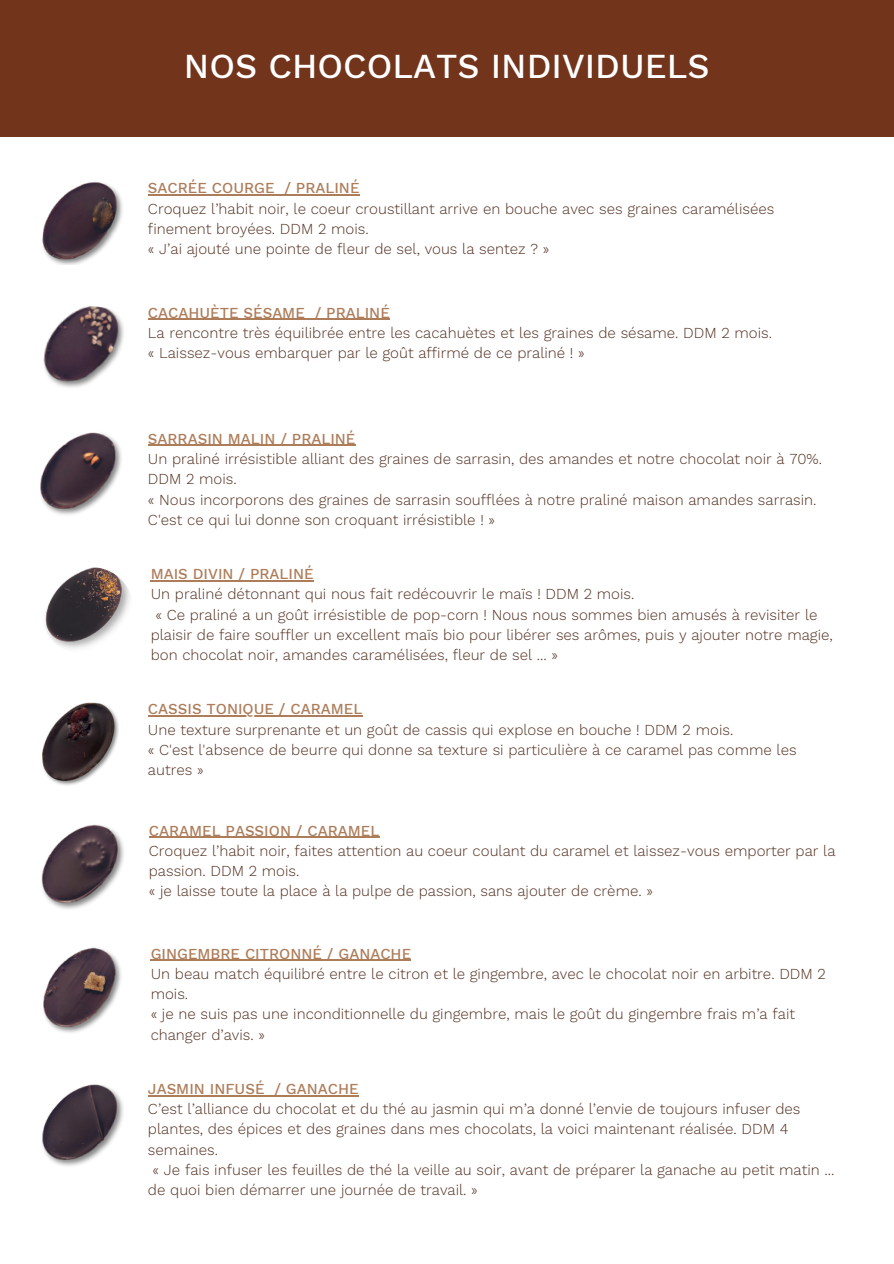
<style>
.page{position:relative;width:894px;height:1264px;background:#fff}
.page>*{position:absolute;margin:0;border:0;box-sizing:border-box;transform-origin:0 0}
.t1{font:500 34.5px "Work Sans";color:#fff}
.t2{font:300 15px/20.2px "Work Sans";color:#4f2c1d}
.t3{font:500 15px "Work Sans";color:#ad7c59}
</style>
<div class="page">
<div style="left:0;top:0;width:893px;height:136px;background:#72351c"></div>
<hr style="left:148px;top:194px;width:126px;height:2px;background:#ad7c59">
<svg style="left:274px;top:194px;width:10px;height:2px"></svg>
<hr style="left:284px;top:194px;width:75px;height:2px;background:#ad7c59">
<img style="left:42px;top:182px;width:81px;height:83px">
<img style="left:42px;top:1084px;width:81px;height:82px">
<hr style="left:148px;top:1094px;width:116px;height:2px;background:#ad7c59">
<hr style="left:274px;top:1094px;width:84px;height:2px;background:#ad7c59">
<img style="left:43px;top:306px;width:81px;height:82px">
<hr style="left:148px;top:319px;width:157px;height:1px;background:#ad7c59">
<hr style="left:314px;top:319px;width:76px;height:1px;background:#ad7c59">
<img style="left:40px;top:432px;width:82px;height:83px">
<hr style="left:148px;top:445px;width:207px;height:1px;background:#ad7c59">
<hr style="left:148px;top:715px;width:214px;height:1px;background:#ad7c59">
<img style="left:42px;top:702px;width:76px;height:84px">
<img style="left:41px;top:824px;width:83px;height:85px">
<hr style="left:149px;top:836px;width:230px;height:1px;background:#ad7c59">
<img style="left:43px;top:947px;width:78px;height:86px">
<hr style="left:151px;top:959px;width:260px;height:1px;background:#ad7c59">
<img style="left:40px;top:567px;width:94px;height:87px;border-radius:44px">
<hr style="left:151px;top:580px;width:162px;height:1px;background:#ad7c59">
<h1 class="t1" style="left:184px;top:46px;width:527px">NOS CHOCOLATS INDIVIDUELS</h1>
<p class="t3" style="left:148px;top:179px;width:213px">SACRÉE COURGE / PRALINÉ</p>
<p class="t2" style="left:148px;top:198px;width:627px">Croquez l’habit noir, le coeur croustillant arrive en bouche avec ses graines caramélisées finement broyées. DDM 2 mois.<br>« J’ai ajouté une pointe de fleur de sel, vous la sentez ? »</p>
<p class="t3" style="left:148px;top:304px;width:243px">CACAHUÈTE SÉSAME / PRALINÉ</p>
<p class="t2" style="left:148px;top:323px;width:625px">La rencontre très équilibrée entre les cacahuètes et les graines de sésame. DDM 2 mois. « Laissez-vous embarquer par le goût affirmé de ce praliné ! »</p>
<p class="t3" style="left:148px;top:430px;width:209px">SARRASIN MALIN / PRALINÉ</p>
<p class="t2" style="left:148px;top:448px;width:675px">Un praliné irrésistible alliant des graines de sarrasin, des amandes et notre chocolat noir à 70%.<br>DDM 2 mois.<br>« Nous incorporons des graines de sarrasin soufflées à notre praliné maison amandes sarrasin.<br>C'est ce qui lui donne son croquant irrésistible ! »</p>
<p class="t3" style="left:151px;top:565px;width:164px">MAIS DIVIN / PRALINÉ</p>
<p class="t2" style="left:151px;top:584px;width:485px">Un praliné détonnant qui nous fait redécouvrir le maïs ! DDM 2 mois.</p>
<p class="t2" style="left:155px;top:604px;width:663px">« Ce praliné a un goût irrésistible de pop-corn ! Nous nous sommes bien amusés à revisiter le</p>
<p class="t2" style="left:151px;top:624px;width:683px">plaisir de faire souffler un excellent maïs bio pour libérer ses arômes, puis y ajouter notre magie,</p>
<p class="t2" style="left:151px;top:644px;width:409px">bon chocolat noir, amandes caramélisées, fleur de sel ... »</p>
<p class="t3" style="left:148px;top:700px;width:216px">CASSIS TONIQUE / CARAMEL</p>
<p class="t2" style="left:148px;top:719px;width:650px">Une texture surprenante et un goût de cassis qui explose en bouche ! DDM 2 mois.<br>« C'est l'absence de beurre qui donne sa texture si particulière à ce caramel pas comme les autres »</p>
<p class="t3" style="left:149px;top:821px;width:232px">CARAMEL PASSION / CARAMEL</p>
<p class="t2" style="left:149px;top:840px;width:688px">Croquez l’habit noir, faites attention au coeur coulant du caramel et laissez-vous emporter par la passion. DDM 2 mois.<br>« je laisse toute la place à la pulpe de passion, sans ajouter de crème. »</p>
<p class="t3" style="left:151px;top:944px;width:262px">GINGEMBRE CITRONNÉ / GANACHE</p>
<p class="t2" style="left:151px;top:963px;width:676px">Un beau match équilibré entre le citron et le gingembre, avec le chocolat noir en arbitre. DDM 2 mois.<br>« je ne suis pas une inconditionnelle du gingembre, mais le goût du gingembre frais m’a fait changer d’avis. »</p>
<p class="t3" style="left:148px;top:1079px;width:212px">JASMIN INFUSÉ / GANACHE</p>
<p class="t2" style="left:148px;top:1098px;width:654px">C’est l’alliance du chocolat et du thé au jasmin qui m’a donné l’envie de toujours infuser des</p>
<p class="t2" style="left:148px;top:1119px;width:641px">plantes, des épices et des graines dans mes chocolats, la voici maintenant réalisée. DDM 4</p>
<p class="t2" style="left:148px;top:1139px;width:72px">semaines.</p>
<p class="t2" style="left:153px;top:1159px;width:683px">« Je fais infuser les feuilles de thé la veille au soir, avant de préparer la ganache au petit matin ...</p>
<p class="t2" style="left:148px;top:1179px;width:331px">de quoi bien démarrer une journée de travail. »</p>
</div>
